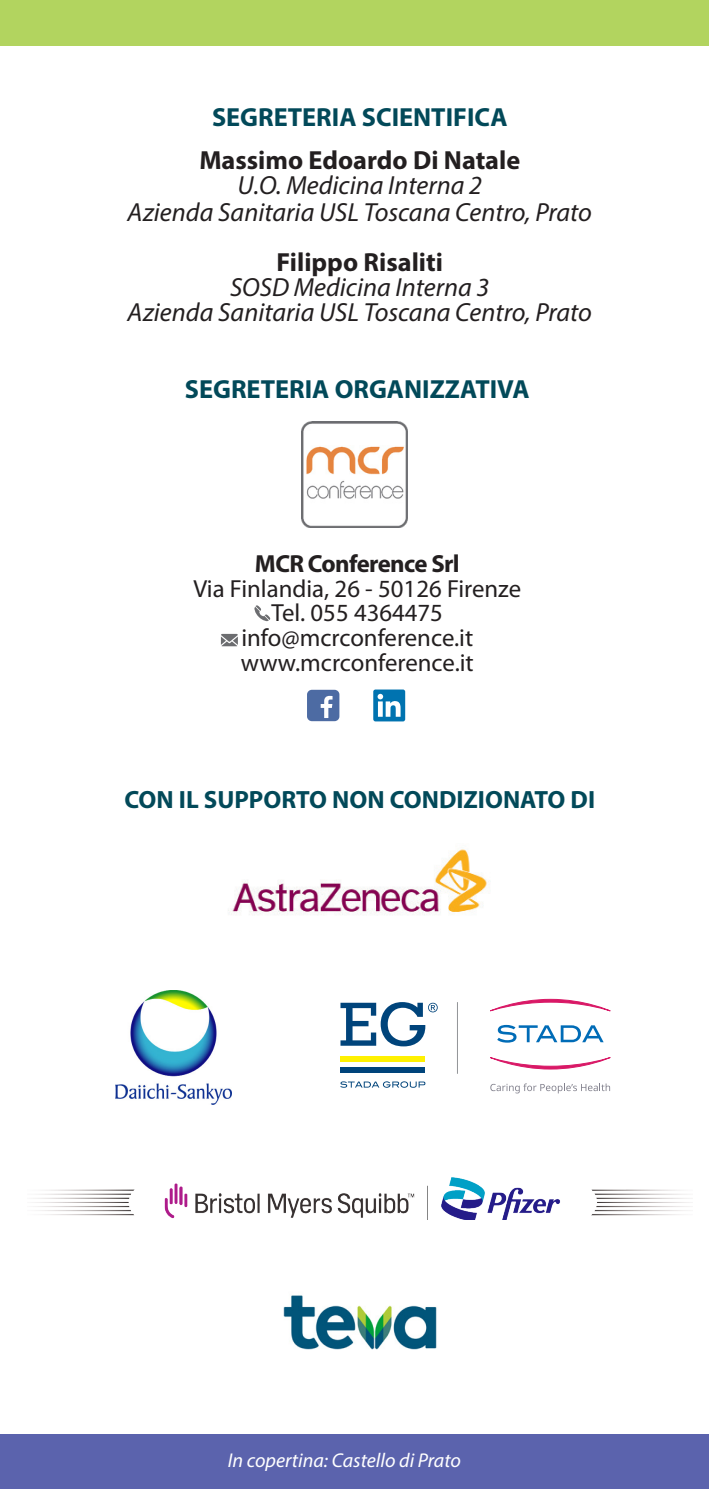
<style>
.page{position:relative;width:709px;height:1489px;background:#fff}
.page>*{position:absolute;margin:0;border:0;box-sizing:border-box;transform-origin:0 0}
.t1{font:italic 26.25px "Myriad Pro";color:#231f20}
.t2{font:700 26.25px "Myriad Pro";color:#024959}
.t3{font:700 26.25px "Myriad Pro";color:#231f20}
.t4{font:700 25px "Myriad Pro";color:#024959}
.t5{font:24.75px "Myriad Pro";color:#231f20}
.t6{font:700 24.75px "Myriad Pro";letter-spacing:-.025em;color:#231f20}
.t7{font:italic 20px "Myriad Pro";color:#fff}
</style>
<div class="page">
<img style="left:228px;top:849px;width:263px;height:66px">
<div style="left:0;top:1433px;width:709px;height:55px;background:#5b63ad"></div>
<img style="left:115px;top:990px;width:116px;height:114px">
<img style="left:34px;top:1177px;width:658px;height:42px">
<div style="left:307px;top:689px;width:32px;height:32px;background:#4d6ba3;border-radius:5px"></div>
<svg style="left:321px;top:696px;width:11px;height:22px"></svg>
<svg style="left:373px;top:689px;width:32px;height:32px"></svg>
<svg style="left:254px;top:605px;width:16px;height:16px"></svg>
<svg style="left:221px;top:634px;width:17px;height:12px"></svg>
<img style="left:301px;top:422px;width:106px;height:105px">
<img style="left:283px;top:1295px;width:154px;height:55px">
<div style="left:0;top:0;width:709px;height:46px;background:#b2d45f"></div>
<hr style="left:457px;top:1002px;width:1px;height:71px;background:#939598">
<svg style="left:490px;top:999px;width:120px;height:12px"></svg>
<svg style="left:490px;top:1057px;width:120px;height:12px"></svg>
<svg style="left:497px;top:1024px;width:106px;height:18px"></svg>
<svg style="left:340px;top:1081px;width:85px;height:6px"></svg>
<svg style="left:340px;top:1002px;width:98px;height:44px"></svg>
<div style="left:340px;top:1067px;width:85px;height:5px;background:#00447b"></div>
<div style="left:340px;top:1056px;width:85px;height:5px;background:#fff101"></div>
<svg style="left:490px;top:1083px;width:120px;height:10px"></svg>
<p class="t2" style="left:212px;top:100px;width:297px">SEGRETERIA SCIENTIFICA</p>
<p class="t3" style="left:199px;top:143px;width:322px">Massimo Edoardo Di Natale</p>
<p class="t1" style="left:237px;top:168px;width:246px">U.O. Medicina Interna 2</p>
<p class="t1" style="left:128px;top:196px;width:466px">Azienda Sanitaria USL Toscana Centro, Prato</p>
<p class="t3" style="left:276px;top:245px;width:168px">Filippo Risaliti</p>
<p class="t1" style="left:230px;top:271px;width:261px">SOSD Medicina Interna 3</p>
<p class="t1" style="left:128px;top:296px;width:466px">Azienda Sanitaria USL Toscana Centro, Prato</p>
<p class="t2" style="left:185px;top:372px;width:346px">SEGRETERIA ORGANIZZATIVA</p>
<p class="t6" style="left:255px;top:547px;width:206px">MCR Conference Srl</p>
<p class="t5" style="left:193px;top:574px;width:329px">Via Finlandia, 26 - 50126 Firenze</p>
<p class="t5" style="left:272px;top:599px;width:173px">Tel. 055 4364475</p>
<p class="t5" style="left:241px;top:624px;width:233px">info@mcrconference.it</p>
<p class="t5" style="left:241px;top:649px;width:234px">www.mcrconference.it</p>
<p class="t4" style="left:124px;top:783px;width:472px">CON IL SUPPORTO NON CONDIZIONATO DI</p>
<p class="t7" style="left:228px;top:1447px;width:235px">In copertina: Castello di Prato</p>
</div>
